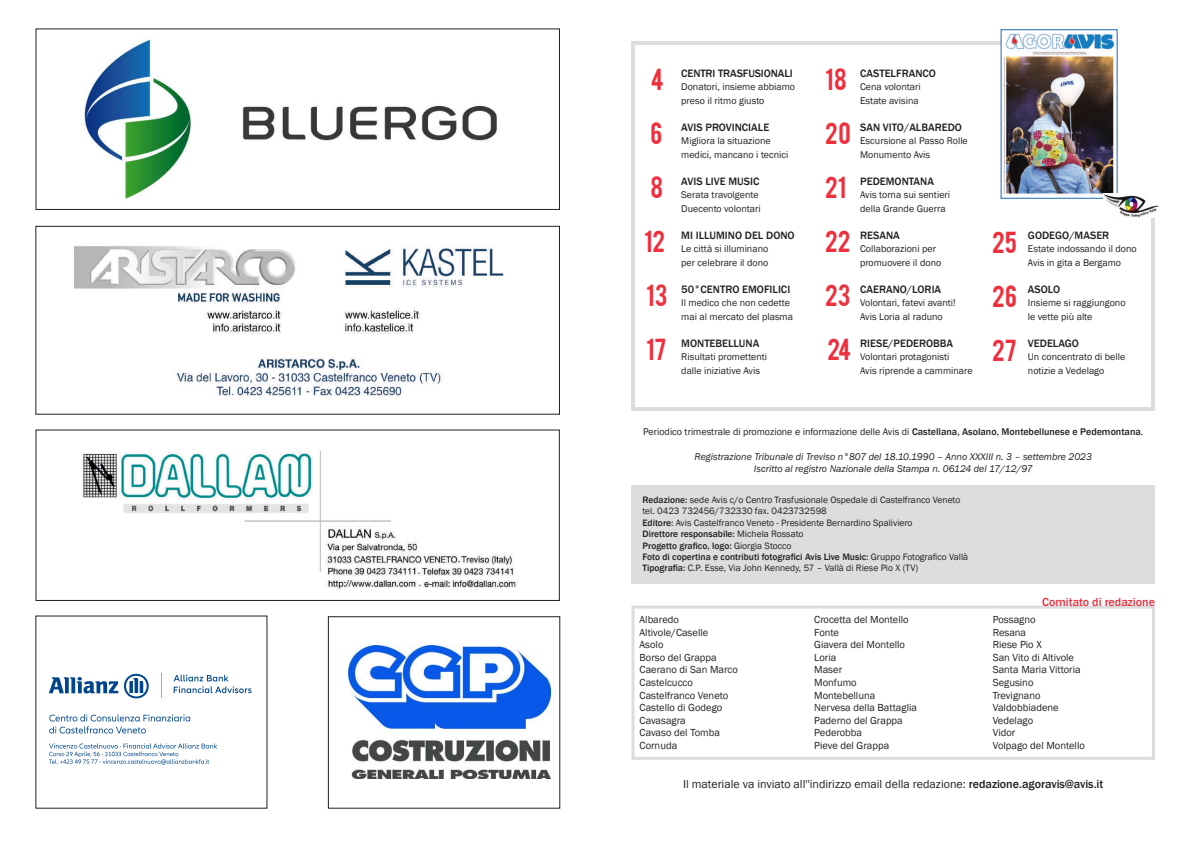
<style>
.page{position:relative;width:1191px;height:842px;background:#fff}
.page>*{position:absolute;margin:0;border:0;box-sizing:border-box;transform-origin:0 0}
.t1{font:23.9px "Bebas";color:#ee2f3d}
.t2{font:12px "Franklin Gothic";color:#231f20}
.t3{font:500 12px "Franklin Gothic";color:#ee2f3d}
.t4{font:500 11px "Franklin Gothic";color:#231f20}
.t5{font:10.5px/12.6px "Franklin Gothic";color:#231f20}
.t6{font:10px/13.5px "Franklin Gothic";color:#231f20}
.t7{font:italic 10px/12px "Franklin Gothic";color:#231f20;text-align:center}
.t8{font:9.5px/11.4px "Franklin Gothic";color:#231f20}
.s1{font-weight:500}
</style>
<div class="page">
<div style="left:631px;top:485px;width:524px;height:99px;background:#dcdddf"></div>
<hr style="left:633px;top:41px;width:385px;height:4px;background:#dcdddf">
<hr style="left:631px;top:41px;width:3px;height:367px;background:#dcdddf">
<hr style="left:631px;top:408px;width:524px;height:3px;background:#dcdddf">
<div style="left:631px;top:606px;width:524px;height:154px;border:3px solid #dcdddf"></div>
<hr style="left:1151px;top:215px;width:4px;height:194px;background:#dcdddf">
<img style="left:82px;top:450px;width:435px;height:141px">
<div style="left:36px;top:430px;width:523px;height:171px;border:1px solid #231f20"></div>
<img style="left:74px;top:246px;width:431px;height:150px">
<div style="left:36px;top:226px;width:523px;height:188px;border:1px solid #231f20"></div>
<img style="left:83px;top:38px;width:108px;height:161px">
<div style="left:36px;top:29px;width:523px;height:181px;border:1px solid #231f20"></div>
<img style="left:242px;top:105px;width:255px;height:36px">
<svg style="left:161px;top:674px;width:1px;height:24px"></svg>
<svg style="left:49px;top:677px;width:69px;height:16px"></svg>
<svg style="left:124px;top:674px;width:25px;height:24px"></svg>
<svg style="left:174px;top:675px;width:77px;height:18px"></svg>
<svg style="left:49px;top:714px;width:141px;height:19px"></svg>
<svg style="left:49px;top:743px;width:168px;height:22px"></svg>
<img style="left:348px;top:645px;width:202px;height:134px">
<img style="left:1003px;top:33px;width:112px;height:162px">
<img style="left:1103px;top:193px;width:56px;height:24px">
<h1 class="t1" style="left:650px;top:62px;width:15px">4</h1>
<h1 class="t1" style="left:650px;top:116px;width:13px">6</h1>
<h1 class="t1" style="left:650px;top:170px;width:14px">8</h1>
<h1 class="t1" style="left:644px;top:224px;width:23px">12</h1>
<h1 class="t1" style="left:646px;top:278px;width:23px">13</h1>
<h1 class="t1" style="left:646px;top:332px;width:22px">17</h1>
<p class="t4" style="left:681px;top:66px;width:113px">CENTRI TRASFUSIONALI</p>
<p class="t6" style="left:681px;top:80px;width:115px">Donatori, insieme abbiamo preso il ritmo giusto</p>
<p class="t4" style="left:681px;top:120px;width:89px">AVIS PROVINCIALE</p>
<p class="t6" style="left:681px;top:134px;width:109px">Migliora la situazione medici, mancano i tecnici</p>
<p class="t4" style="left:681px;top:174px;width:80px">AVIS LIVE MUSIC</p>
<p class="t6" style="left:681px;top:188px;width:81px">Serata travolgente<br>Duecento volontari</p>
<p class="t4" style="left:681px;top:228px;width:115px">MI ILLUMINO DEL DONO</p>
<p class="t6" style="left:681px;top:242px;width:89px">Le città si illuminano per celebrare il dono</p>
<p class="t4" style="left:681px;top:282px;width:110px">50°CENTRO EMOFILICI</p>
<p class="t6" style="left:681px;top:296px;width:113px">Il medico che non cedette mai al mercato del plasma</p>
<p class="t4" style="left:681px;top:336px;width:80px">MONTEBELLUNA</p>
<p class="t6" style="left:681px;top:350px;width:87px">Risultati promettenti dalle iniziative Avis</p>
<h1 class="t1" style="left:825px;top:62px;width:23px">18</h1>
<h1 class="t1" style="left:825px;top:116px;width:27px">20</h1>
<h1 class="t1" style="left:825px;top:170px;width:22px">21</h1>
<h1 class="t1" style="left:825px;top:224px;width:27px">22</h1>
<h1 class="t1" style="left:825px;top:278px;width:27px">23</h1>
<h1 class="t1" style="left:827px;top:332px;width:25px">24</h1>
<p class="t4" style="left:860px;top:66px;width:77px">CASTELFRANCO</p>
<p class="t6" style="left:860px;top:80px;width:62px">Cena volontari<br>Estate avisina</p>
<p class="t4" style="left:860px;top:120px;width:103px">SAN VITO/ALBAREDO</p>
<p class="t6" style="left:860px;top:134px;width:109px">Escursione al Passo Rolle<br>Monumento Avis</p>
<p class="t4" style="left:860px;top:174px;width:75px">PEDEMONTANA</p>
<p class="t6" style="left:860px;top:188px;width:91px">Avis torna sui sentieri della Grande Guerra</p>
<p class="t4" style="left:860px;top:228px;width:41px">RESANA</p>
<p class="t6" style="left:860px;top:242px;width:83px">Collaborazioni per promuovere il dono</p>
<p class="t4" style="left:860px;top:282px;width:83px">CAERANO/LORIA</p>
<p class="t6" style="left:860px;top:296px;width:97px">Volontari, fatevi avanti!<br>Avis Loria al raduno</p>
<p class="t4" style="left:860px;top:336px;width:95px">RIESE/PEDEROBBA</p>
<p class="t6" style="left:860px;top:350px;width:114px">Volontari protagonisti<br>Avis riprende a camminare</p>
<h1 class="t1" style="left:992px;top:225px;width:26px">25</h1>
<h1 class="t1" style="left:992px;top:279px;width:26px">26</h1>
<h1 class="t1" style="left:992px;top:333px;width:26px">27</h1>
<p class="t4" style="left:1028px;top:228px;width:83px">GODEGO/MASER</p>
<p class="t6" style="left:1028px;top:242px;width:110px">Estate indossando il dono<br>Avis in gita a Bergamo</p>
<p class="t4" style="left:1028px;top:282px;width:34px">ASOLO</p>
<p class="t6" style="left:1028px;top:296px;width:99px">Insieme si raggiungono le vette più alte</p>
<p class="t4" style="left:1028px;top:336px;width:52px">VEDELAGO</p>
<p class="t6" style="left:1028px;top:350px;width:99px">Un concentrato di belle notizie a Vedelago</p>
<p class="t6" style="left:643px;top:425px;width:501px">Periodico trimestrale di promozione e informazione delle Avis di <span class="s1">Castellana, Asolano, Montebellunese e Pedemontana</span>.</p>
<p class="t7" style="left:694px;top:451px;width:399px">Registrazione Tribunale di Treviso n°807 del 18.10.1990 – Anno XXXIII n. 3 – settembre 2023<br>Iscritto al registro Nazionale della Stampa n. 06124 del 17/12/97</p>
<p class="t8" style="left:642px;top:494px;width:327px"><span class="s1">Redazione:</span> sede Avis c/o Centro Trasfusionale Ospedale di Castelfranco Veneto tel. 0423 732456/732330 fax. 0423732598<br><span class="s1">Editore:</span> Avis Castelfranco Veneto - Presidente Bernardino Spaliviero<br><span class="s1">Direttore responsabile:</span> Michela Rossato<br><span class="s1">Progetto grafico, logo:</span> Giorgia Stocco<br><span class="s1">Foto di copertina e contributi fotografici Avis Live Music:</span> Gruppo Fotografico Vallà <span class="s1">Tipografia:</span> C.P. Esse, Via John Kennedy, 57 – Vallà di Riese Pio X (TV)</p>
<p class="t3" style="left:1042px;top:594px;width:114px">Comitato di redazione</p>
<p class="t5" style="left:639px;top:613px;width:100px">Albaredo<br>Altivole/Caselle<br>Asolo<br>Borso del Grappa<br>Caerano di San Marco<br>Castelcucco<br>Castelfranco Veneto<br>Castello di Godego<br>Cavasagra<br>Cavaso del Tomba<br>Cornuda</p>
<p class="t5" style="left:814px;top:613px;width:104px">Crocetta del Montello<br>Fonte<br>Giavera del Montello<br>Loria<br>Maser<br>Monfumo<br>Montebelluna<br>Nervesa della Battaglia<br>Paderno del Grappa<br>Pederobba<br>Pieve del Grappa</p>
<p class="t5" style="left:992px;top:613px;width:94px">Possagno<br>Resana<br>Riese Pio X<br>San Vito di Altivole<br>Santa Maria Vittoria<br>Segusino<br>Trevignano<br>Valdobbiadene<br>Vedelago<br>Vidor<br>Volpago del Montello</p>
<p class="t2" style="left:683px;top:776px;width:422px">Il materiale va inviato all''indirizzo email della redazione: <span class="s1">redazione.agoravis@avis.it</span></p>
</div>
